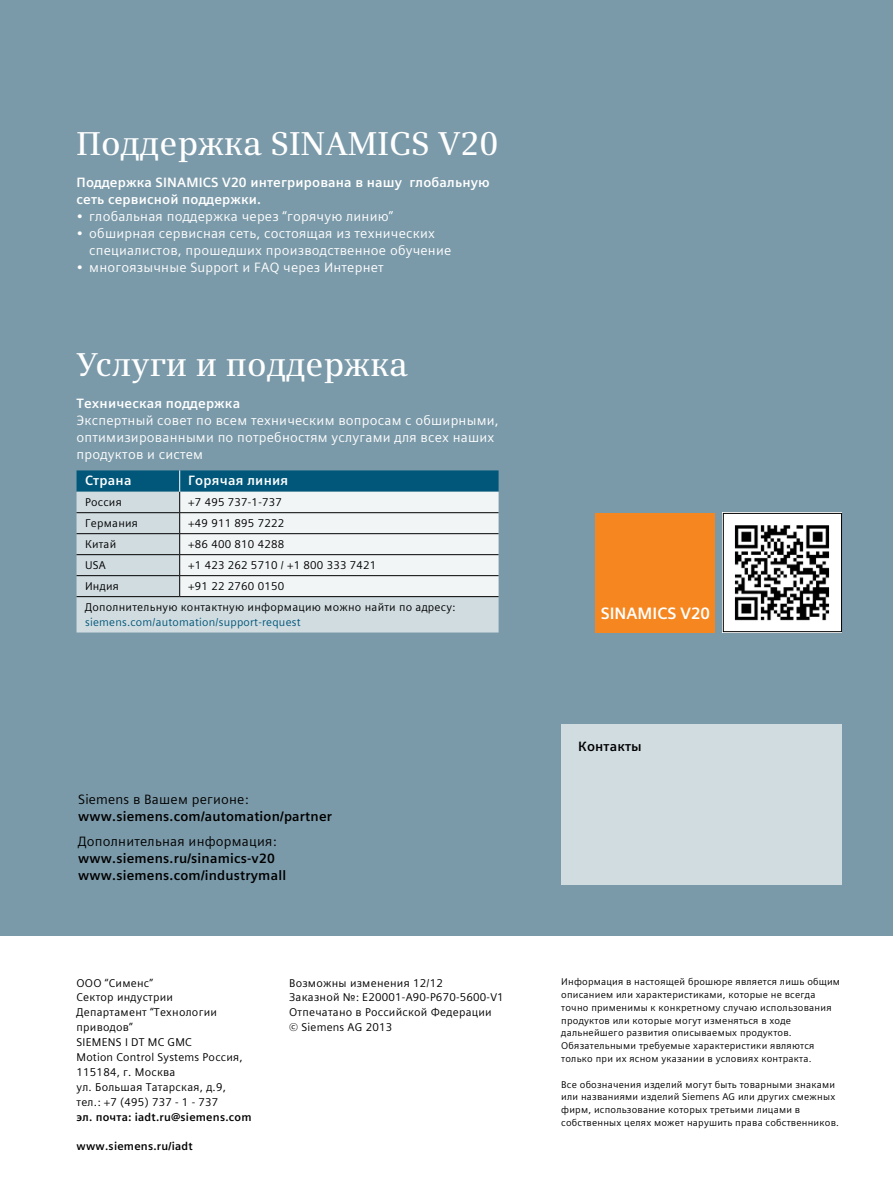
<style>
.page{position:relative;width:893px;height:1191px;background:#fff}
.page>*{position:absolute;margin:0;border:0;box-sizing:border-box;transform-origin:0 0}
.t1{font:600 33px "Siemens Serif";letter-spacing:.005em;color:#fff}
.t2{font:700 16.5px "Siemens Sans Global";color:#fff}
.t3{font:13.5px/17px "Siemens Sans Global";letter-spacing:.015em;color:#fff}
.t4{font:700 13.5px/17px "Siemens Sans Global";letter-spacing:.01em;color:#fff}
.t5{font:700 13.5px/17px "Siemens Sans Global";letter-spacing:.015em;color:#000}
.t6{font:13.5px "Siemens Sans Global";letter-spacing:.015em;color:#000}
.t7{font:11.25px/14.9px "Siemens Sans Global";letter-spacing:.02em;color:#000}
.t8{font:700 11.25px "Siemens Sans Global";letter-spacing:.02em;color:#000}
.t9{font:11.25px "Siemens Sans Global";letter-spacing:.02em;color:#005779}
.t10{font:9.75px/12.8px "Siemens Sans Global";letter-spacing:.02em;color:#000}
</style>
<div class="page">
<div style="left:0;top:0;width:893px;height:935px;background:#7b9aa9"></div>
<div style="left:77px;top:597px;width:422px;height:35px;background:#d1dce1"></div>
<hr style="left:77px;top:596px;width:103px;height:1px;background:#000">
<hr style="left:180px;top:596px;width:319px;height:1px;background:#000">
<svg style="left:77px;top:470px;width:422px;height:126px;background:#baccd4"></svg>
<div style="left:561px;top:724px;width:281px;height:160px;background:#d1dce1"></div>
<img style="left:725px;top:515px;width:115px;height:115px">
<div style="left:723px;top:513px;width:119px;height:119px;border:1px solid #000"></div>
<div style="left:595px;top:513px;width:119px;height:119px;background:#f6861f"></div>
<h1 class="t1" style="left:77px;top:124px;width:424px">Поддержка SINAMICS V20</h1>
<h3 class="t4" style="left:77px;top:174px;width:415px">Поддержка SINAMICS V20 интегрирована в нашу глобальную сеть сервисной поддержки.</h3>
<h3 class="t3" style="left:77px;top:208px;width:318px">• глобальная поддержка через “горячую линию”</h3>
<h3 class="t3" style="left:89px;top:225px;width:364px;text-indent:-13px">• обширная сервисная сеть, состоящая из технических специалистов, прошедших производственное обучение</h3>
<h3 class="t3" style="left:77px;top:259px;width:309px">• многоязычные Support и FAQ через Интернет</h3>
<h1 class="t1" style="left:77px;top:346px;width:333px">Услуги и поддержка</h1>
<h3 class="t4" style="left:77px;top:395px;width:165px">Техническая поддержка</h3>
<h3 class="t3" style="left:77px;top:412px;width:424px">Экспертный совет по всем техническим вопросам с обширными, оптимизированными по потребностям услугами для всех наших продуктов и систем</h3>
<h3 class="t4" style="left:85px;top:471px;width:48px">Страна</h3>
<h3 class="t4" style="left:188px;top:471px;width:102px">Горячая линия</h3>
<p class="t7" style="left:85px;top:495px;width:38px">Россия</p>
<p class="t7" style="left:188px;top:495px;width:95px">+7 495 737-1-737</p>
<p class="t7" style="left:85px;top:516px;width:54px">Германия</p>
<p class="t7" style="left:188px;top:516px;width:98px">+49 911 895 7222</p>
<p class="t7" style="left:85px;top:537px;width:33px">Китай</p>
<p class="t7" style="left:188px;top:537px;width:98px">+86 400 810 4288</p>
<p class="t7" style="left:85px;top:558px;width:22px">USA</p>
<p class="t7" style="left:188px;top:558px;width:190px">+1 423 262 5710 / +1 800 333 7421</p>
<p class="t7" style="left:85px;top:579px;width:35px">Индия</p>
<p class="t7" style="left:85px;top:576px;width:372px;line-height:21px;text-indent:103px">+91 22 2760 0150<br>Дополнительную контактную информацию можно найти по адресу:</p>
<p class="t9" style="left:85px;top:613px;width:217px">siemens.com/automation/support-request</p>
<h3 class="t6" style="left:78px;top:789px;width:172px">Siemens в Вашем регионе:</h3>
<h3 class="t5" style="left:78px;top:808px;width:255px">www.siemens.com/automation/partner</h3>
<h3 class="t6" style="left:78px;top:831px;width:200px">Дополнительная информация:</h3>
<h3 class="t5" style="left:78px;top:850px;width:210px">www.siemens.ru/sinamics-v20 www.siemens.com/industrymall</h3>
<p class="t7" style="left:77px;top:975px;width:168px">ООО “Сименс”<br>Сектор индустрии<br>Департамент “Технологии приводов”<br>SIEMENS I DT MC GMC<br>Motion Control Systems Россия,<br>115184, г. Москва<br>ул. Большая Татарская, д.9, тел.: +7 (495) 737 - 1 - 737</p>
<p class="t8" style="left:77px;top:1108px;width:176px">эл. почта: iadt.ru@siemens.com</p>
<p class="t8" style="left:77px;top:1137px;width:118px">www.siemens.ru/iadt</p>
<p class="t7" style="left:289px;top:975px;width:216px">Возможны изменения 12/12<br>Заказной №: E20001-A90-P670-5600-V1<br>Отпечатано в Российской Федерации<br>© Siemens AG 2013</p>
<h2 class="t2" style="left:601px;top:601px;width:111px">SINAMICS V20</h2>
<h3 class="t5" style="left:578px;top:738px;width:65px">Контакты</h3>
<p class="t10" style="left:561px;top:975px;width:280px">Информация в настоящей брошюре является лишь общим описанием или характеристиками, которые не всегда точно применимы к конкретному случаю использования продуктов или которые могут изменяться в ходе дальнейшего развития описываемых продуктов.<br>Обязательными требуемые характеристики являются только при их ясном указании в условиях контракта.</p>
<p class="t10" style="left:561px;top:1077px;width:279px">Все обозначения изделий могут быть товарными знаками или названиями изделий Siemens AG или других смежных фирм, использование которых третьими лицами в собственных целях может нарушить права собственников.</p>
</div>
